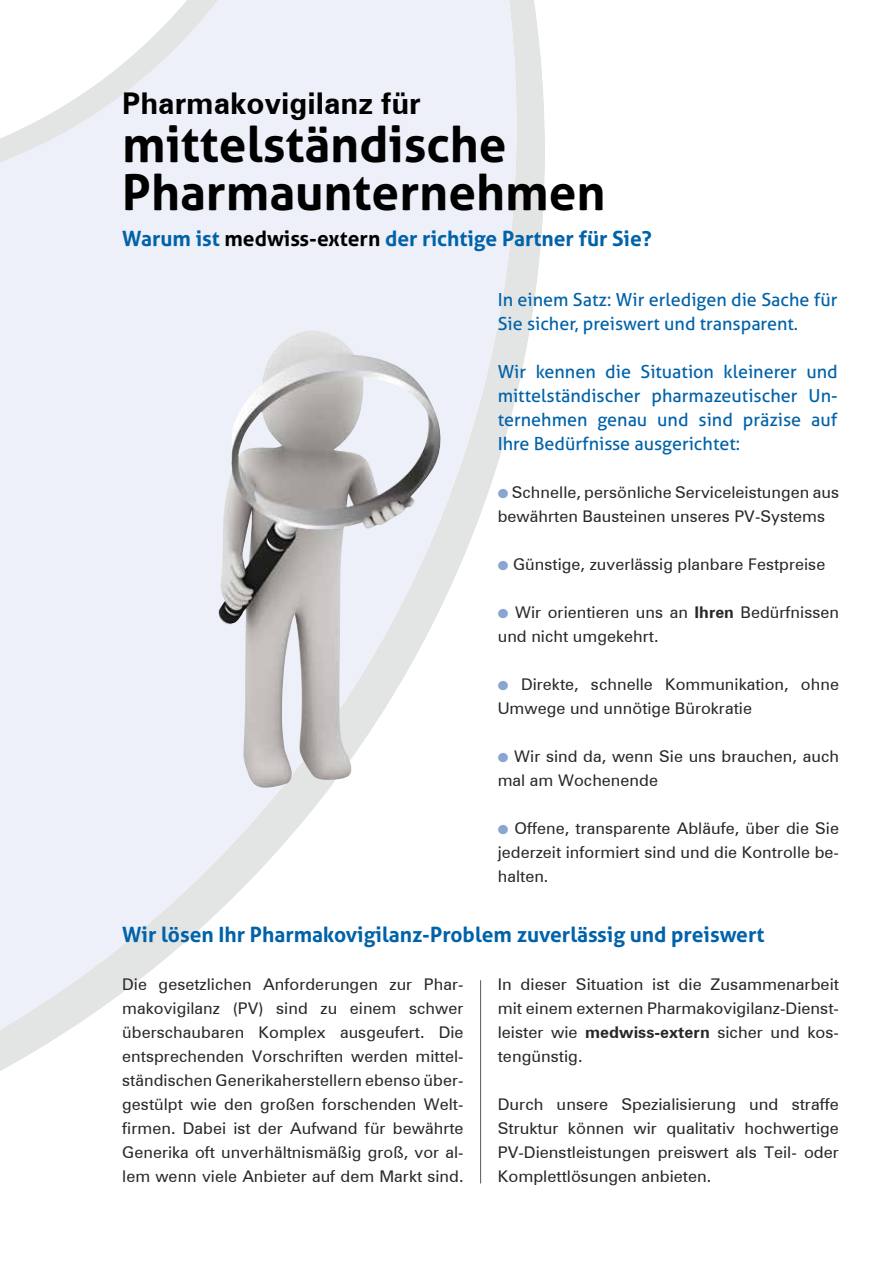
<style>
.page{position:relative;width:893px;height:1263px;background:#fff}
.page>*{position:absolute;margin:0;border:0;box-sizing:border-box;transform-origin:0 0}
.t1{font:700 49.5px/48px "Aller";color:#000}
.t2{font:700 30px "Zurich BT";color:#000}
.t3{font:700 21px "Aller";color:#0062a9}
.t4{font:18px/24px "Aller";color:#0062a9}
.t5{font:16.2px/24px "Zurich BT";color:#282829;text-align:justify}
.s1{color:#000}
.s2{color:#89a5d2}
.s3{font-weight:700}
</style>
<div class="page">
<svg style="left:517px;top:0;width:28px;height:391px;fill:#e3e4e4"></svg>
<svg style="left:0;top:0;width:517px;height:1030px;fill:#edf0f8"></svg>
<div style="left:0;top:0;width:323px;height:196px;background:#edf0f8"></div>
<div style="left:0;top:0;width:305px;height:179px;background:#edf0f8"></div>
<svg style="left:0;top:0;width:187px;height:138px"></svg>
<hr style="left:480px;top:980px;width:1px;height:203px;background:#58585a">
<img style="left:218px;top:331px;width:226px;height:457px">
<h2 class="t2" style="left:122px;top:85px;width:300px">Pharmakovigilanz für</h2>
<h1 class="t1" style="left:122px;top:120px;width:485px">mittelständische<br>Pharmaunternehmen</h1>
<p class="t3" style="left:122px;top:226px;width:531px">Warum ist <span class="s1">medwiss-extern</span> der richtige Partner für Sie?</p>
<p class="t4" style="left:498px;top:288px;width:341px">In einem Satz: Wir erledigen die Sache für<br>Sie sicher, preiswert und transparent.</p>
<p class="t4" style="left:498px;top:360px;width:341px;text-align:justify">Wir kennen die Situation kleinerer und mittelständischer pharmazeutischer Un&shy;ternehmen genau und sind präzise auf Ihre Bedürfnisse ausgerichtet:</p>
<p class="t5" style="left:498px;top:480px;width:343px"><span class="s2">●</span> Schnelle, persönliche Serviceleistungen aus bewährten Bausteinen unseres PV-Systems</p>
<p class="t5" style="left:498px;top:552px;width:329px"><span class="s2">●</span> Günstige, zuverlässig planbare Festpreise</p>
<p class="t5" style="left:498px;top:600px;width:343px"><span class="s2">●</span> Wir orientieren uns an <span class="s3">Ihren</span> Bedürfnissen und nicht umgekehrt.</p>
<p class="t5" style="left:498px;top:672px;width:343px"><span class="s2">●</span> Direkte, schnelle Kommunikation, ohne<br>Umwege und unnötige Bürokratie</p>
<p class="t5" style="left:498px;top:744px;width:343px"><span class="s2">●</span> Wir sind da, wenn Sie uns brauchen, auch mal am Wochenende</p>
<p class="t5" style="left:498px;top:816px;width:343px"><span class="s2">●</span> Offene, transparente Abläufe, über die Sie jederzeit informiert sind und die Kontrolle be&shy;halten.</p>
<p class="t3" style="left:122px;top:922px;width:644px">Wir lösen Ihr Pharmakovigilanz-Problem zuverlässig und preiswert</p>
<p class="t5" style="left:122px;top:972px;width:343px">Die gesetzlichen Anforderungen zur Phar&shy;makovigilanz (PV) sind zu einem schwer überschaubaren Komplex ausgeufert. Die entsprechenden Vorschriften werden mittel&shy;ständischen Generikaherstellern ebenso über&shy;gestülpt wie den großen forschenden Welt&shy;firmen. Dabei ist der Aufwand für bewährte Generika oft unverhältnismäßig groß, vor al&shy;lem wenn viele Anbieter auf dem Markt sind.</p>
<p class="t5" style="left:498px;top:972px;width:343px">In dieser Situation ist die Zusammenarbeit mit einem externen Pharmakovigilanz-Dienst&shy;leister wie <span class="s3">medwiss-extern</span> sicher und kos&shy;tengünstig.</p>
<p class="t5" style="left:498px;top:1092px;width:343px">Durch unsere Spezialisierung und straffe Struktur können wir qualitativ hochwertige PV-Dienstleistungen preiswert als Teil- oder Komplettlösungen anbieten.</p>
</div>
